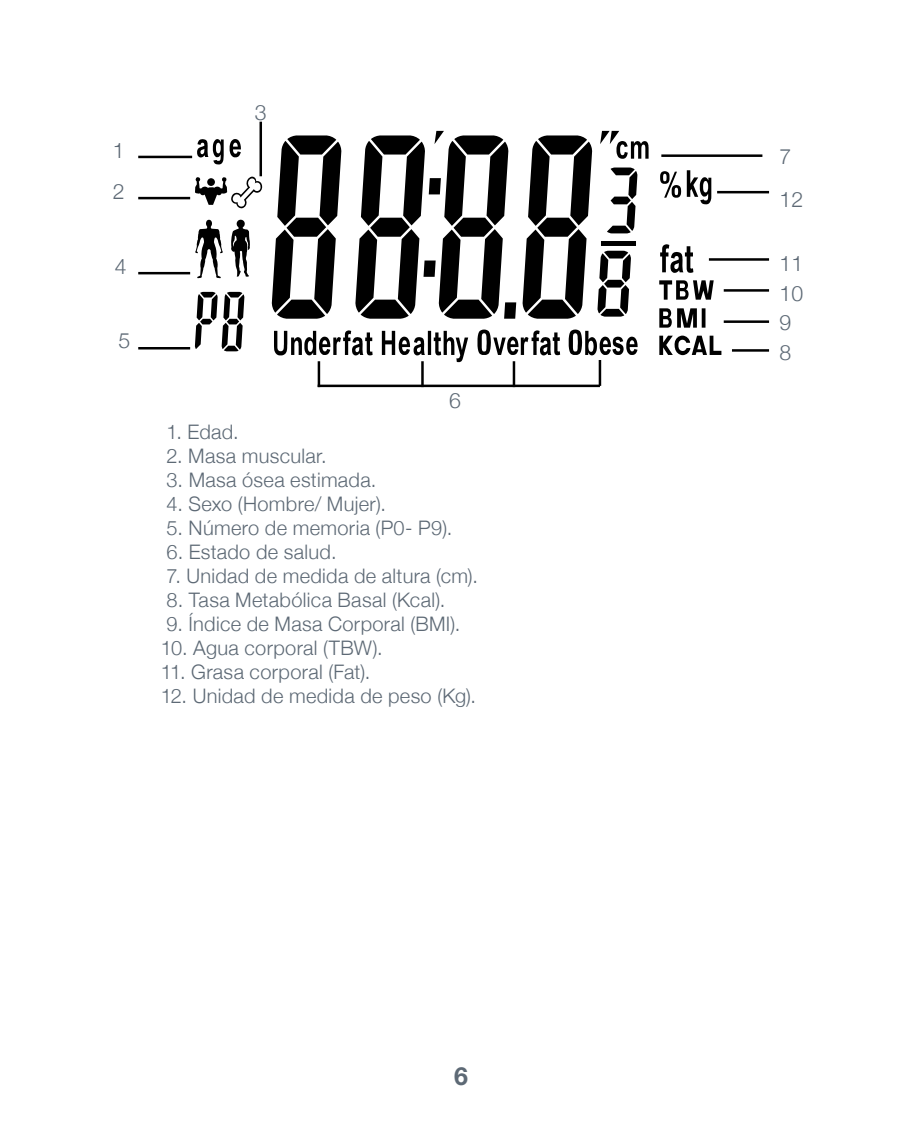
<style>
.page{position:relative;width:922px;height:1134px;background:#fff}
.page>*{position:absolute;margin:0;border:0;box-sizing:border-box;transform-origin:0 0}
.t1{font:700 25px "Helvetica Neue LT Std";color:#5d6975}
.t2{font:300 21.25px/41.2px "Helvetica Neue";color:#5d6975}
.t3{font:300 20px "Helvetica Neue";letter-spacing:.015em;color:#5d6975}
</style>
<div class="page">
<hr style="left:138px;top:156px;width:54px;height:2px;background:#000">
<hr style="left:138px;top:197px;width:52px;height:2px;background:#000">
<hr style="left:731px;top:349px;width:37px;height:3px;background:#000">
<hr style="left:723px;top:320px;width:45px;height:3px;background:#000">
<hr style="left:723px;top:289px;width:45px;height:3px;background:#000">
<hr style="left:708px;top:258px;width:60px;height:3px;background:#000">
<hr style="left:717px;top:191px;width:51px;height:2px;background:#000">
<hr style="left:138px;top:272px;width:52px;height:2px;background:#000">
<hr style="left:317px;top:385px;width:282px;height:2px;background:#000">
<hr style="left:138px;top:347px;width:52px;height:2px;background:#000">
<hr style="left:259px;top:122px;width:3px;height:54px;background:#000">
<hr style="left:317px;top:361px;width:3px;height:26px;background:#000">
<hr style="left:421px;top:361px;width:2px;height:26px;background:#000">
<hr style="left:512px;top:361px;width:3px;height:26px;background:#000">
<hr style="left:598px;top:360px;width:3px;height:26px;background:#000">
<svg style="left:195px;top:131px;width:526px;height:231px"></svg>
<div style="left:657px;top:130px;width:57px;height:36px;background:#fff"></div>
<div style="left:657px;top:207px;width:56px;height:35px;background:#fff"></div>
<hr style="left:661px;top:154px;width:101px;height:3px;background:#000">
<p class="t2" style="left:113px;top:129px;width:13px">1<br>2</p>
<p class="t2" style="left:115px;top:245px;width:13px">4</p>
<p class="t2" style="left:118px;top:319px;width:13px">5</p>
<p class="t2" style="left:255px;top:90px;width:13px">3</p>
<p class="t2" style="left:449px;top:379px;width:13px">6</p>
<p class="t3" style="left:166px;top:416px;width:74px">1. Edad.</p>
<p class="t3" style="left:166px;top:440px;width:162px">2. Masa muscular.</p>
<p class="t3" style="left:166px;top:464px;width:211px">3. Masa ósea estimada.</p>
<p class="t3" style="left:166px;top:488px;width:221px">4. Sexo (Hombre/ Mujer).</p>
<p class="t3" style="left:166px;top:512px;width:287px">5. Número de memoria (P0- P9).</p>
<p class="t3" style="left:166px;top:536px;width:171px">6. Estado de salud.</p>
<p class="t3" style="left:166px;top:560px;width:313px">7. Unidad de medida de altura (cm).</p>
<p class="t3" style="left:166px;top:584px;width:280px">8. Tasa Metabólica Basal (Kcal).</p>
<p class="t3" style="left:166px;top:608px;width:295px">9. Índice de Masa Corporal (BMI).</p>
<p class="t3" style="left:161px;top:632px;width:223px">10. Agua corporal (TBW).</p>
<p class="t3" style="left:161px;top:656px;width:211px">11. Grasa corporal (Fat).</p>
<p class="t3" style="left:161px;top:680px;width:316px">12. Unidad de medida de peso (Kg).</p>
<p class="t1" style="left:454px;top:1060px;width:15px">6</p>
<p class="t2" style="left:779px;top:134px;width:13px">7</p>
<p class="t2" style="left:779px;top:178px;width:25px">12</p>
<p class="t2" style="left:779px;top:242px;width:25px">11</p>
<p class="t2" style="left:779px;top:271px;width:25px">10</p>
<p class="t2" style="left:779px;top:301px;width:13px">9</p>
<p class="t2" style="left:779px;top:331px;width:13px">8</p>
</div>
